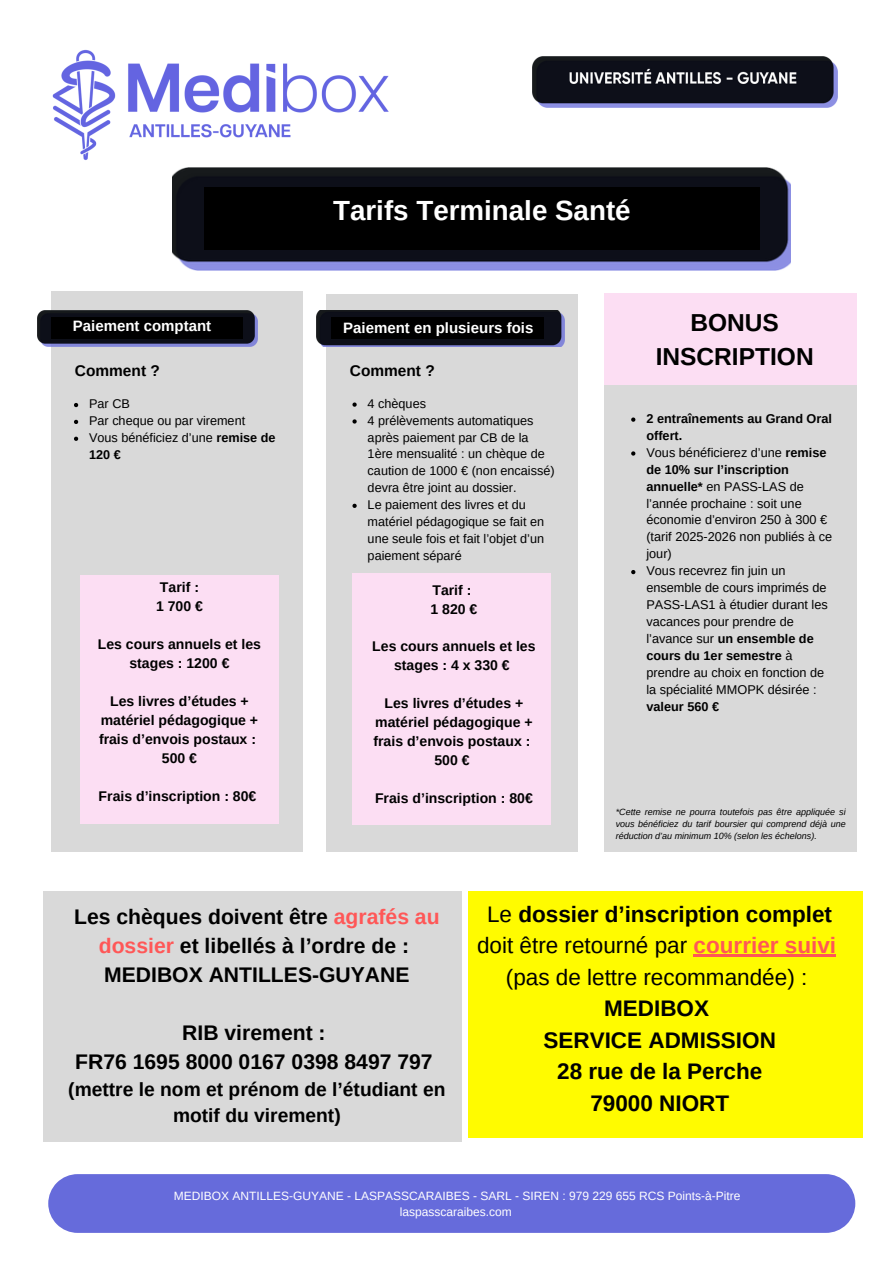
<style>
.page{position:relative;width:894px;height:1264px;background:#fff}
.page>*{position:absolute;margin:0;border:0;box-sizing:border-box;transform-origin:0 0}
.t1{font:700 27.75px "Arimo";color:#fff}
.t2{font:700 24.45px/33.8px "Arimo";color:#000;text-align:center}
.t3{font:700 22.5px/31.5px "Arimo";color:#000;text-align:center}
.t4{font:700 21.15px/28.8px "Arimo";color:#000;text-align:center}
.t5{font:700 19.2px/26px "Arimo";color:#000;text-align:center}
.t6{font:700 15.45px "Arimo";color:#000}
.t7{font:700 15px "Arimo";color:#fff}
.t8{font:700 14.1px/18.9px "Arimo";color:#000;text-align:center}
.t9{font:12.75px/17px "Arimo";color:#000}
.t10{font:700 12.75px/17px "Arimo";color:#000}
.t11{font:12.6px/16.8px "Arimo";color:#000}
.t12{font:12px "Arimo";color:#fff}
.t13{font:italic 9px/12px "Arimo";color:#000;text-align:justify}
.s1{font-weight:700}
.s2{color:#ff5757}
.s3{font-weight:400}
</style>
<div class="page">
<img style="left:532px;top:57px;width:305px;height:50px">
<div style="left:48px;top:1174px;width:807px;height:58px;background:#666bdb"></div>
<div style="left:52px;top:290px;width:251px;height:561px;background:#d9d9d9"></div>
<img style="left:37px;top:310px;width:221px;height:36px">
<div style="left:52px;top:318px;width:191px;height:21px;background:#000"></div>
<div style="left:80px;top:575px;width:199px;height:248px;background:#fcdef3"></div>
<div style="left:326px;top:294px;width:251px;height:558px;background:#d9d9d9"></div>
<img style="left:316px;top:310px;width:248px;height:36px">
<div style="left:331px;top:318px;width:212px;height:21px;background:#000"></div>
<div style="left:352px;top:573px;width:199px;height:251px;background:#fcdef3"></div>
<div style="left:604px;top:294px;width:252px;height:558px;background:#d9d9d9"></div>
<div style="left:604px;top:293px;width:252px;height:91px;background:#fcdef3"></div>
<div style="left:468px;top:890px;width:394px;height:247px;background:#fffb00"></div>
<hr style="left:693px;top:954px;width:143px;height:2px;background:#ff5757">
<img style="left:173px;top:167px;width:617px;height:103px">
<div style="left:204px;top:188px;width:555px;height:62px;background:#000"></div>
<div style="left:43px;top:891px;width:418px;height:251px;background:#d9d9d9"></div>
<img style="left:52px;top:49px;width:363px;height:160px">
<svg style="left:74px;top:403px;width:4px;height:4px"></svg>
<svg style="left:74px;top:420px;width:4px;height:4px"></svg>
<svg style="left:74px;top:436px;width:4px;height:5px"></svg>
<svg style="left:352px;top:402px;width:4px;height:5px"></svg>
<svg style="left:352px;top:419px;width:4px;height:4px"></svg>
<svg style="left:352px;top:503px;width:4px;height:5px"></svg>
<svg style="left:631px;top:417px;width:4px;height:5px"></svg>
<svg style="left:631px;top:451px;width:4px;height:4px"></svg>
<svg style="left:631px;top:570px;width:4px;height:4px"></svg>
<h5 class="t7" style="left:73px;top:317px;width:140px">Paiement comptant</h5>
<p class="t6" style="left:75px;top:362px;width:86px">Comment ?</p>
<h4 class="t11" style="left:89px;top:395px;width:42px">Par CB</h4>
<h4 class="t11" style="left:89px;top:412px;width:157px">Par cheque ou par virement</h4>
<p class="t11" style="left:89px;top:429px;width:188px">Vous bénéficiez d’une <span class="s1">remise de<br>120 €</span></p>
<p class="t8" style="left:156px;top:577px;width:48px;text-align:left">Tarif :<br>1 700 €</p>
<p class="t8" style="left:98px;top:634px;width:165px">Les cours annuels et les stages : 1200 €</p>
<p class="t8" style="left:99px;top:691px;width:161px">Les livres d’études + matériel pédagogique + frais d’envois postaux :<br>500 €</p>
<p class="t8" style="left:99px;top:786px;width:159px">Frais d’inscription : 80€</p>
<p class="t1" style="left:333px;top:195px;width:299px">Tarifs Terminale Santé</p>
<p class="t7" style="left:343px;top:319px;width:191px">Paiement en plusieurs fois</p>
<p class="t6" style="left:350px;top:362px;width:86px">Comment ?</p>
<h5 class="t11" style="left:367px;top:395px;width:60px">4 chèques</h5>
<h5 class="t11" style="left:367px;top:412px;width:188px">4 prélèvements automatiques après paiement par CB de la<br>1ère mensualité : un chèque de caution de 1000 € (non encaissé) devra être joint au dossier.</h5>
<h5 class="t11" style="left:367px;top:496px;width:178px">Le paiement des livres et du matériel pédagogique se fait en une seule fois et fait l’objet d’un paiement séparé</h5>
<h4 class="t8" style="left:430px;top:580px;width:48px;text-align:left">Tarif :<br>1 820 €</h4>
<h4 class="t8" style="left:372px;top:637px;width:165px">Les cours annuels et les stages : 4 x 330 €</h4>
<h3 class="t8" style="left:373px;top:694px;width:161px">Les livres d’études + matériel pédagogique + frais d’envois postaux :<br>500 €</h3>
<p class="t8" style="left:375px;top:789px;width:159px">Frais d’inscription : 80€</p>
<h5 class="t2" style="left:655px;top:306px;width:159px">BONUS<br>INSCRIPTION</h5>
<p class="t10" style="left:646px;top:410px;width:187px">2 entraînements au Grand Oral offert.</p>
<h4 class="t9" style="left:646px;top:444px;width:187px">Vous bénéficierez d’une <span class="s1">remise de 10% sur l’inscription annuelle*</span> en PASS-LAS de l’année prochaine : soit une économie d’environ 250 à 300 € (tarif 2025-2026 non publiés à ce jour)</h4>
<h2 class="t9" style="left:646px;top:562px;width:183px">Vous recevrez fin juin un ensemble de cours imprimés de<br>PASS-LAS1 à étudier durant les vacances pour prendre de l’avance sur <span class="s1">un ensemble de cours du 1er semestre</span> à prendre au choix en fonction de la spécialité MMOPK désirée : <span class="s1">valeur 560 €</span></h2>
<p class="t13" style="left:615px;top:806px;width:231px">*Cette remise ne pourra toutefois pas être appliquée si vous bénéficiez du tarif boursier qui comprend déjà une réduction d’au minimum 10% (selon les échelons).</p>
<h5 class="t4" style="left:74px;top:902px;width:367px">Les chèques doivent être <span class="s2">agrafés au dossier</span> et libellés à l’ordre de :<br>MEDIBOX ANTILLES-GUYANE</h5>
<h5 class="t4" style="left:75px;top:1017px;width:359px">RIB virement :<br>FR76 1695 8000 0167 0398 8497 797</h5>
<h5 class="t5" style="left:68px;top:1076px;width:378px">(mettre le nom et prénom de l’étudiant en motif du virement)</h5>
<p class="t3" style="left:477px;top:898px;width:360px"><span class="s3">Le</span> dossier d’inscription complet <span class="s3">doit être retourné par</span> <span class="s2">courrier suivi </span><span class="s3">(pas de lettre recommandée) :<br></span>MEDIBOX<br>SERVICE ADMISSION<br>28 rue de la Perche<br>79000 NIORT</p>
<p class="t12" style="left:174px;top:1188px;width:568px">MEDIBOX ANTILLES-GUYANE - LASPASSCARAIBES - SARL - SIREN : 979 229 655 RCS Points-à-Pitre</p>
<p class="t12" style="left:399px;top:1204px;width:114px">laspasscaraibes.com</p>
</div>
